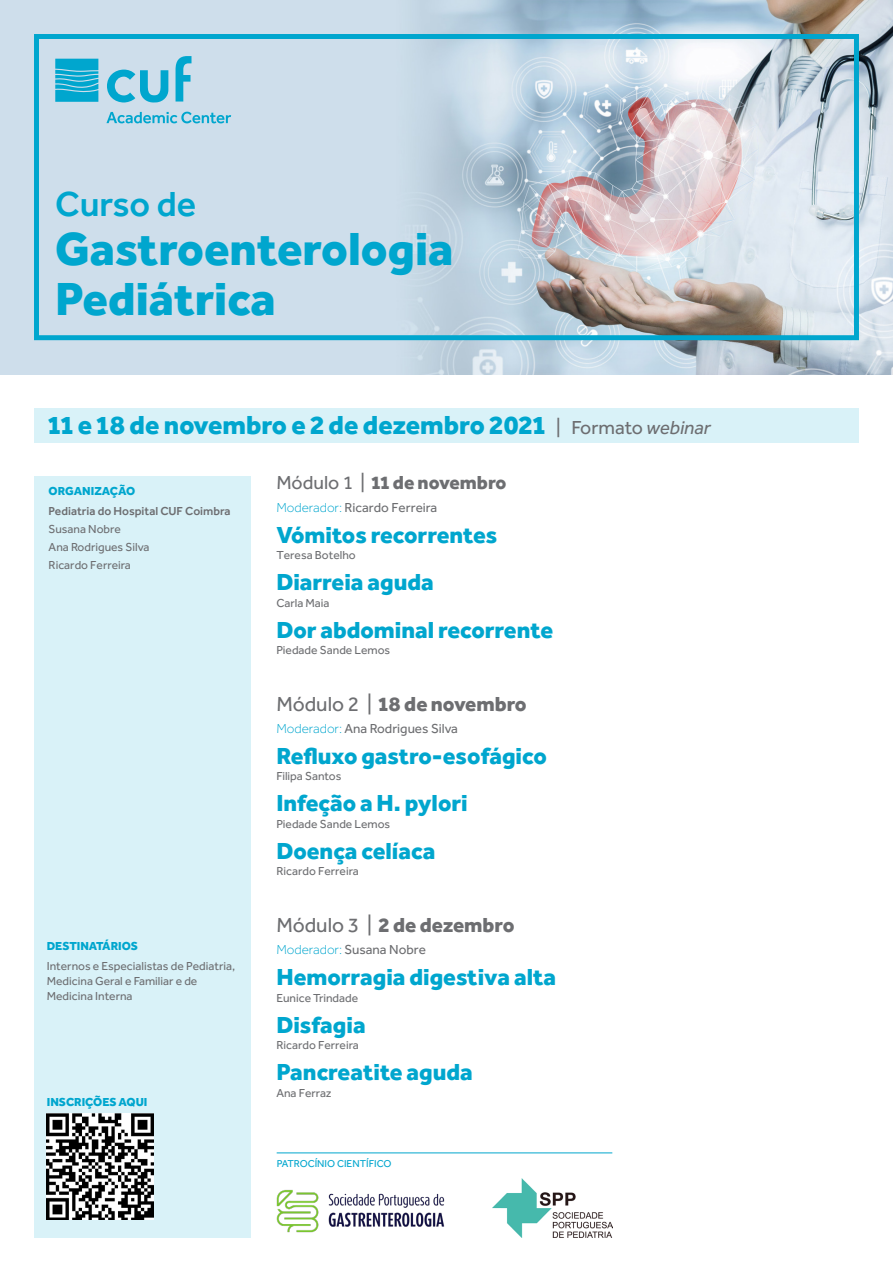
<style>
.page{position:relative;width:893px;height:1263px;background:#fff}
.page>*{position:absolute;margin:0;border:0;box-sizing:border-box;transform-origin:0 0}
.t1{font:800 48px/49.5px "Effra";color:#00a6ce}
.t2{font:500 36px "Effra";color:#00a6ce}
.t3{font:800 27px "Effra";color:#00a6ce}
.t4{font:800 24px "Effra";color:#00a6ce}
.t5{font:800 21px "Effra";color:#6d6e71}
.t6{font:800 19.5px "Effra";color:#6d6e71}
.t7{font:13.5px "Effra";color:#6d6e71}
.t8{font:12px/18px "Effra";color:#6d6e71}
.t9{font:800 12px "Effra";color:#00a6ce}
.t10{font:500 12px "Effra";color:#6d6e71}
.t11{font:10.35px "Effra";color:#00a6ce}
.s1{font-weight:400;font-size:19.5px;color:#6d6e71}
.s2{font-weight:400;font-style:italic;font-size:19.5px;color:#6d6e71}
.s3{font-weight:400}
.s4{font-weight:300;color:#00a6ce}
</style>
<div class="page">
<div style="left:34px;top:476px;width:217px;height:761px;background:#d9f2f8"></div>
<img style="left:0;top:0;width:893px;height:374px">
<div style="left:34px;top:408px;width:825px;height:34px;background:#d9f2f8"></div>
<img style="left:47px;top:1113px;width:106px;height:107px">
<hr style="left:277px;top:1152px;width:335px;height:1px;background:#00a6ce">
<img style="left:276px;top:1189px;width:169px;height:44px">
<img style="left:493px;top:1179px;width:119px;height:59px">
<div style="left:34px;top:34px;width:825px;height:306px;border:5px solid #00a6ce"></div>
<svg style="left:55px;top:59px;width:43px;height:43px;background:#1dadd2"></svg>
<svg style="left:176px;top:56px;width:15px;height:46px"></svg>
<svg style="left:107px;top:70px;width:61px;height:33px;background:#69c2dc"></svg>
<svg style="left:106px;top:112px;width:125px;height:11px"></svg>
<h2 class="t2" style="left:55px;top:182px;width:143px">Curso de</h2>
<h1 class="t1" style="left:55px;top:223px;width:400px">Gastroenterologia<br>Pediátrica</h1>
<h3 class="t3" style="left:48px;top:408px;width:664px">11 e 18 de novembro e 2 de dezembro 2021 <span class="s1">| Formato</span> <span class="s2">webinar</span></h3>
<p class="t9" style="left:49px;top:483px;width:88px">ORGANIZAÇÃO</p>
<p class="t10" style="left:49px;top:504px;width:183px">Pediatria do Hospital CUF Coimbra</p>
<p class="t8" style="left:49px;top:520px;width:102px">Susana Nobre<br>Ana Rodrigues Silva<br>Ricardo Ferreira</p>
<p class="t9" style="left:47px;top:938px;width:93px">DESTINATÁRIOS</p>
<p class="t8" style="left:47px;top:959px;width:190px;line-height:15px">Internos e Especialistas de Pediatria,<br>Medicina Geral e Familiar e de<br>Medicina Interna</p>
<p class="t9" style="left:47px;top:1094px;width:102px">INSCRIÇÕES AQUI</p>
<h3 class="t6" style="left:276px;top:471px;width:232px"><span class="s3">Módulo 1 |</span> 11 de novembro</h3>
<p class="t7" style="left:276px;top:499px;width:162px"><span class="s4">Moderador:</span> Ricardo Ferreira</p>
<h3 class="t4" style="left:276px;top:520px;width:223px">Vómitos recorrentes</h3>
<p class="t8" style="left:276px;top:546px;width:81px">Teresa Botelho</p>
<h3 class="t4" style="left:276px;top:567px;width:159px">Diarreia aguda</h3>
<p class="t8" style="left:276px;top:593px;width:55px">Carla Maia</p>
<h3 class="t4" style="left:276px;top:615px;width:278px">Dor abdominal recorrente</h3>
<p class="t8" style="left:276px;top:641px;width:115px">Piedade Sande Lemos</p>
<h3 class="t5" style="left:276px;top:690px;width:252px"><span class="s3">Módulo 2 |</span> 18 de novembro</h3>
<p class="t7" style="left:276px;top:720px;width:183px"><span class="s4">Moderador:</span> Ana Rodrigues Silva</p>
<h3 class="t4" style="left:276px;top:741px;width:272px">Refluxo gastro-esofágico</h3>
<p class="t8" style="left:276px;top:767px;width:67px">Filipa Santos</p>
<h3 class="t4" style="left:276px;top:788px;width:193px">Infeção a H. pylori</h3>
<p class="t8" style="left:276px;top:815px;width:115px">Piedade Sande Lemos</p>
<h3 class="t4" style="left:276px;top:836px;width:160px">Doença celíaca</h3>
<p class="t8" style="left:276px;top:862px;width:84px">Ricardo Ferreira</p>
<h3 class="t5" style="left:276px;top:912px;width:240px"><span class="s3">Módulo 3 |</span> 2 de dezembro</h3>
<p class="t7" style="left:276px;top:942px;width:151px"><span class="s4">Moderador:</span> Susana Nobre</p>
<h3 class="t4" style="left:276px;top:962px;width:281px">Hemorragia digestiva alta</h3>
<p class="t8" style="left:276px;top:988px;width:83px">Eunice Trindade</p>
<h3 class="t4" style="left:276px;top:1010px;width:91px">Disfagia</h3>
<p class="t8" style="left:276px;top:1036px;width:84px">Ricardo Ferreira</p>
<h3 class="t4" style="left:276px;top:1057px;width:198px">Pancreatite aguda</h3>
<p class="t8" style="left:276px;top:1083px;width:57px">Ana Ferraz</p>
<p class="t11" style="left:277px;top:1157px;width:116px">PATROCÍNIO CIENTÍFICO</p>
</div>
